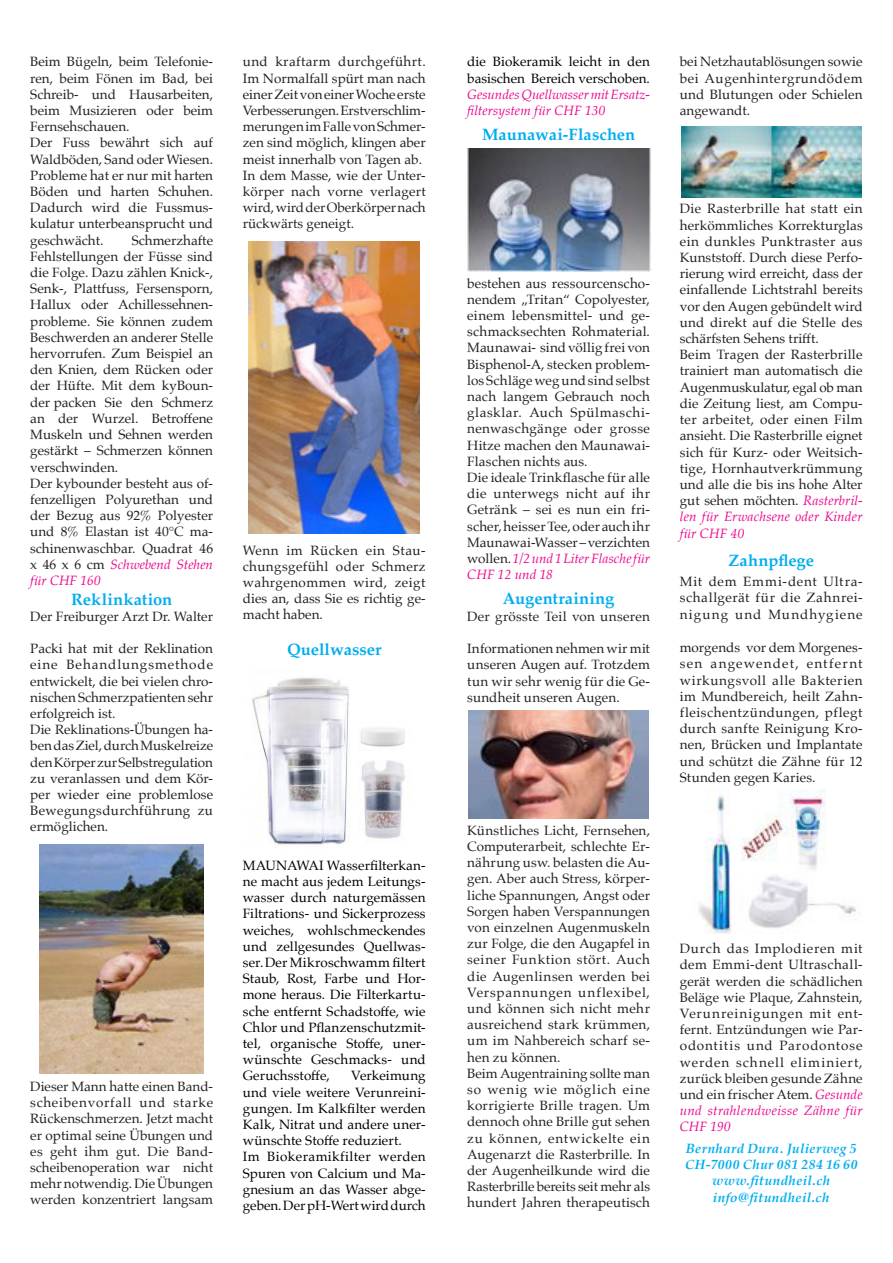
<style>
.page{position:relative;width:893px;height:1263px;background:#fff}
.page>*{position:absolute;margin:0;border:0;box-sizing:border-box;transform-origin:0 0}
.t1{font:700 16.5px "Palatino";color:#00aeef}
.t2{font:13.5px/16.2px "Palatino";color:#231f20;text-align:justify}
.t3{font:13.5px/16.2px "Palatino";color:#000;text-align:justify}
.t4{font:italic 700 13.5px "Palatino";letter-spacing:.025em;color:#00aeef}
.s1{font-style:italic;color:#ed028c}
</style>
<div class="page">
<img style="left:40px;top:845px;width:163px;height:228px">
<img style="left:249px;top:242px;width:171px;height:291px">
<img style="left:252px;top:677px;width:153px;height:170px">
<img style="left:467px;top:148px;width:183px;height:123px">
<img style="left:469px;top:710px;width:180px;height:108px">
<img style="left:681px;top:127px;width:180px;height:70px">
<img style="left:698px;top:790px;width:158px;height:144px">
<p class="t2" style="left:30px;top:54px;width:184px">Beim Bügeln, beim Telefonie&shy;ren, beim Fönen im Bad, bei Schreib- und Hausarbeiten, beim Musizieren oder beim Fernsehschauen.</p>
<p class="t2" style="left:30px;top:135px;width:184px">Der Fuss bewährt sich auf Waldböden, Sand oder Wiesen.<br>Probleme hat er nur mit harten Böden und harten Schuhen.<br>Dadurch wird die Fussmus&shy;kulatur unterbeansprucht und geschwächt.</p>
<p class="t2" style="left:30px;top:232px;width:184px;text-indent:101px">Schmerzhafte Fehlstellungen der Füsse sind die Folge. Dazu zählen Knick-, Senk-, Plattfuss, Fersensporn, Hallux oder Achillessehnen&shy;probleme. Sie können zudem Beschwerden an anderer Stelle hervorrufen. Zum Beispiel an den Knien, dem Rücken oder der Hüfte. Mit dem kyBoun&shy;der packen Sie den Schmerz an der Wurzel. Betroffene Muskeln und Sehnen werden gestärkt – Schmerzen können verschwinden.</p>
<p class="t2" style="left:30px;top:475px;width:184px">Der kybounder besteht aus of&shy;fenzelligen Polyurethan und der Bezug aus 92% Polyester und 8% Elastan ist 40°C ma&shy;schinenwaschbar. Quadrat 46 x 46 x 6 cm <span class="s1">Schwebend Stehen für CHF 160</span></p>
<p class="t1" style="left:71px;top:585px;width:103px">Reklinkation</p>
<p class="t2" style="left:30px;top:608px;width:184px">Der Freiburger Arzt Dr. Walter</p>
<p class="t2" style="left:30px;top:640px;width:184px">Packi hat mit der Reklination eine Behandlungsmethode entwickelt, die bei vielen chro&shy;nischen Schmerzpatienten sehr erfolgreich ist.</p>
<p class="t2" style="left:30px;top:721px;width:184px">Die Reklinations-Übungen ha&shy;ben das Ziel, durch Muskelreize den Körper zur Selbstregulation zu veranlassen und dem Kör&shy;per wieder eine problemlose Bewegungsdurchführung zu ermöglichen.</p>
<p class="t2" style="left:30px;top:1078px;width:184px">Dieser Mann hatte einen Band&shy;scheibenvorfall und starke Rückenschmerzen. Jetzt macht er optimal seine Übungen und es geht ihm gut. Die Band&shy;scheibenoperation war nicht mehr notwendig. Die Übungen werden konzentriert langsam</p>
<p class="t2" style="left:243px;top:54px;width:184px">und kraftarm durchgeführt.<br>Im Normalfall spürt man nach einer Zeit von einer Woche erste Verbesserungen. Erstverschlim&shy;merungen im Falle von Schmer&shy;zen sind möglich, klingen aber meist innerhalb von Tagen ab.</p>
<p class="t2" style="left:243px;top:167px;width:184px">In dem Masse, wie der Unter&shy;körper nach vorne verlagert wird, wird der Oberkörper nach rückwärts geneigt.</p>
<p class="t2" style="left:243px;top:542px;width:184px">Wenn im Rücken ein Stau&shy;chungsgefühl oder Schmerz wahrgenommen wird, zeigt dies an, dass Sie es richtig ge&shy;macht haben.</p>
<p class="t1" style="left:287px;top:635px;width:96px">Quellwasser</p>
<p class="t3" style="left:243px;top:857px;width:184px">MAUNAWAI Wasserfilterkan&shy;ne macht aus jedem Leitungs&shy;wasser durch naturgemässen Filtrations- und Sickerprozess weiches, wohlschmeckendes und zellgesundes Quellwas&shy;ser.Der Mikroschwamm filtert Staub, Rost, Farbe und Hor&shy;mone heraus. Die Filterkartu&shy;sche entfernt Schadstoffe, wie Chlor und Pflanzenschutzmit&shy;tel, organische Stoffe, uner&shy;wünschte Geschmacks- und Geruchsstoffe,</p>
<p class="t3" style="left:243px;top:1068px;width:184px;text-indent:108px">Verkeimung und viele weitere Verunreini&shy;gungen. Im Kalkfilter werden Kalk, Nitrat und andere uner&shy;wünschte Stoffe reduziert.</p>
<p class="t3" style="left:243px;top:1149px;width:184px">Im Biokeramikfilter werden Spuren von Calcium und Ma&shy;gnesium an das Wasser abge&shy;geben. Der pH-Wert wird durch</p>
<p class="t3" style="left:467px;top:54px;width:184px">die Biokeramik leicht in den basischen Bereich verschoben.<br><span class="s1">Gesundes Quellwasser mit Ersatz&shy;filtersystem für CHF 130</span></p>
<p class="t1" style="left:482px;top:121px;width:155px">Maunawai-Flaschen</p>
<p class="t2" style="left:467px;top:275px;width:184px">bestehen aus ressourcenscho&shy;nendem „Tritan“ Copolyester, einem lebensmittel- und ge&shy;schmacksechten Rohmaterial.<br>Maunawai- sind völlig frei von Bisphenol-A, stecken problem&shy;los Schläge weg und sind selbst nach langem Gebrauch noch glasklar. Auch Spülmaschi&shy;nenwaschgänge oder grosse Hitze machen den Maunawai-Flaschen nichts aus.</p>
<p class="t2" style="left:467px;top:469px;width:184px">Die ideale Trinkflasche für alle die unterwegs nicht auf ihr Getränk – sei es nun ein fri&shy;scher, heisser Tee, oder auch ihr Maunawai-Wasser – verzichten wollen. <span class="s1">1/2 und 1 Liter Flasche für CHF 12 und 18</span></p>
<p class="t1" style="left:503px;top:585px;width:113px">Augentraining</p>
<p class="t2" style="left:467px;top:608px;width:184px">Der grösste Teil von unseren</p>
<p class="t2" style="left:467px;top:640px;width:184px">Informationen nehmen wir mit unseren Augen auf. Trotzdem tun wir sehr wenig für die Ge&shy;sundheit unseren Augen.</p>
<p class="t2" style="left:467px;top:822px;width:184px">Künstliches Licht, Fernsehen, Computerarbeit, schlechte Er&shy;nährung usw. belasten die Au&shy;gen. Aber auch Stress, körper&shy;liche Spannungen, Angst oder Sorgen haben Verspannungen von einzelnen Augenmuskeln zur Folge, die den Augapfel in seiner Funktion stört. Auch die Augenlinsen werden bei Verspannungen unflexibel, und können sich nicht mehr ausreichend stark krümmen, um im Nahbereich scharf se&shy;hen zu können.</p>
<p class="t2" style="left:467px;top:1065px;width:184px">Beim Augentraining sollte man so wenig wie möglich eine korrigierte Brille tragen. Um dennoch ohne Brille gut sehen zu können, entwickelte ein Augenarzt die Rasterbrille. In der Augenheilkunde wird die Rasterbrille bereits seit mehr als hundert Jahren therapeutisch</p>
<p class="t2" style="left:680px;top:54px;width:184px">bei Netzhautablösungen sowie bei Augenhintergrundödem und Blutungen oder Schielen angewandt.</p>
<p class="t2" style="left:680px;top:201px;width:184px">Die Rasterbrille hat statt ein herkömmliches Korrekturglas ein dunkles Punktraster aus Kunststoff. Durch diese Perfo&shy;rierung wird erreicht, dass der einfallende Lichtstrahl bereits vor den Augen gebündelt wird und direkt auf die Stelle des schärfsten Sehens trifft.</p>
<p class="t2" style="left:680px;top:346px;width:184px">Beim Tragen der Rasterbrille trainiert man automatisch die Augenmuskulatur, egal ob man die Zeitung liest, am Compu&shy;ter arbeitet, oder einen Film ansieht. Die Rasterbrille eignet sich für Kurz- oder Weitsich&shy;tige, Hornhautverkrümmung und alle die bis ins hohe Alter gut sehen möchten. <span class="s1">Rasterbril&shy;len für Erwachsene oder Kinder für CHF 40</span></p>
<p class="t1" style="left:728px;top:547px;width:87px">Zahnpflege</p>
<p class="t2" style="left:680px;top:573px;width:184px">Mit dem Emmi-dent Ultra&shy;schallgerät für die Zahnrei&shy;nigung und Mundhygiene</p>
<p class="t2" style="left:680px;top:639px;width:184px">morgends vor dem Morgenes&shy;sen angewendet, entfernt wirkungsvoll alle Bakterien im Mundbereich, heilt Zahn&shy;fleischentzündungen, pflegt durch sanfte Reinigung Kro&shy;nen, Brücken und Implantate und schützt die Zähne für 12<br>Stunden gegen Karies.</p>
<p class="t2" style="left:680px;top:940px;width:184px">Durch das Implodieren mit dem Emmi-dent Ultraschall&shy;gerät werden die schädlichen Beläge wie Plaque, Zahnstein, Verunreinigungen mit ent&shy;fernt. Entzündungen wie Par&shy;odontitis und Parodontose werden schnell eliminiert, zurück bleiben gesunde Zähne und ein frischer Atem. <span class="s1">Gesunde und strahlendweisse Zähne für CHF 190</span></p>
<p class="t4" style="left:686px;top:1137px;width:172px">Bernhard Dura. Julierweg 5</p>
<p class="t4" style="left:685px;top:1153px;width:174px">CH-7000 Chur 081 284 16 60</p>
<p class="t4" style="left:712px;top:1169px;width:120px">www.fitundheil.ch</p>
<p class="t4" style="left:713px;top:1186px;width:118px">info@fitundheil.ch</p>
</div>
